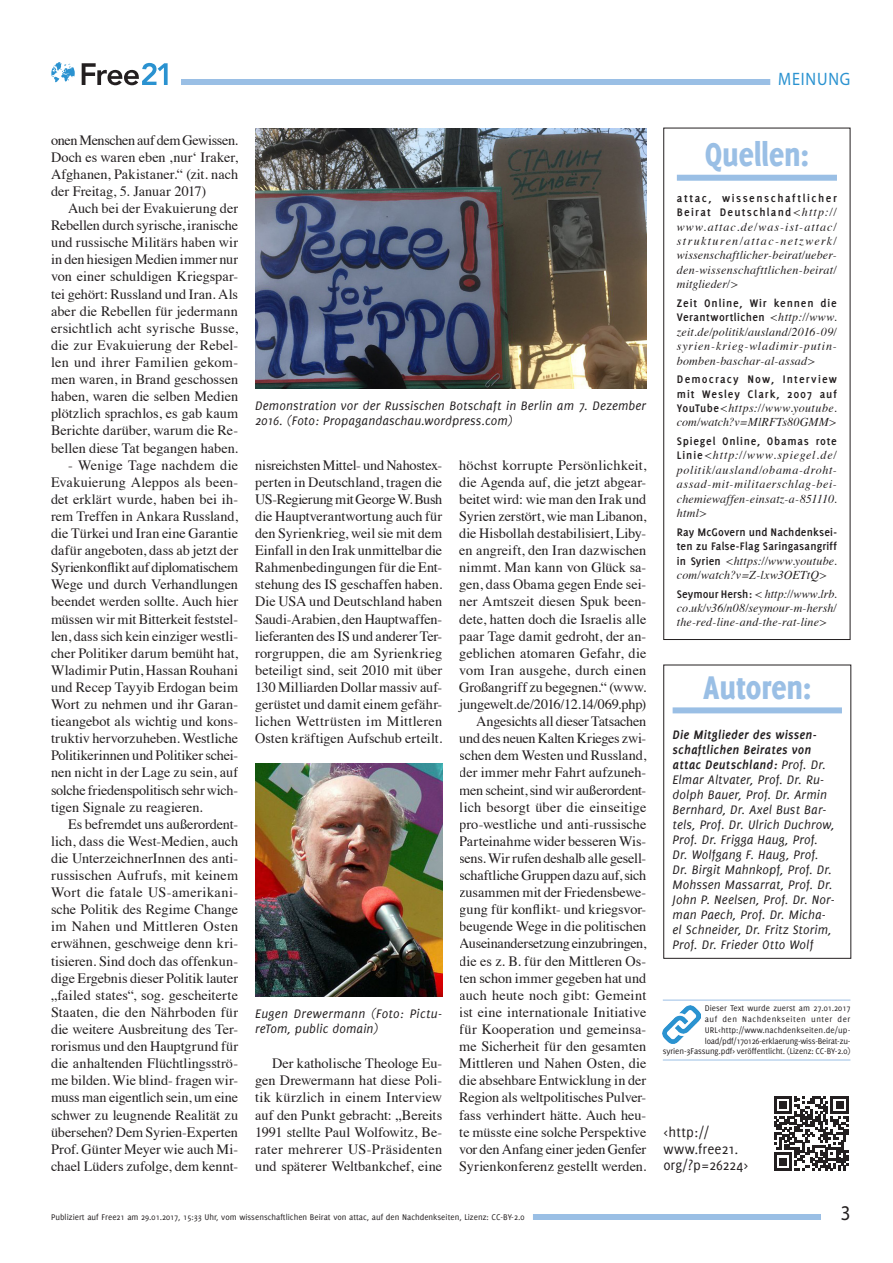
<style>
.page{position:relative;width:893px;height:1263px;background:#fff}
.page>*{position:absolute;margin:0;border:0;box-sizing:border-box;transform-origin:0 0}
.Quelle__Headline__Li{font:800 36px "Delicious";color:#9abfe5;scale:.89 1}
.t1{font:21px "Myriad Pro";color:#231f20;scale:.9 1}
.Seitenrubrik{font:18px "Myriad Pro";letter-spacing:.05em;color:#2a92d0;scale:.9 1}
.t2{font:15px/16.5px "Delicious";color:#231f20}
.t3{font:14.25px/17.1px "Times";color:#231f20;text-align:justify}
.Autor__Beschreibung{font:italic 13.5px/15px "Delicious";letter-spacing:.01em;color:#231f20}
.Bildunterschrift{font:italic 13.5px/15px "Delicious";letter-spacing:.01em;color:#231f20}
.Quelle__Quellenangab{font:italic 12px/14.4px "Times";letter-spacing:.02em;color:#231f20;text-align:justify}
.Quelle__Quellenangab-2{font:700 12px/14.4px "Delicious";letter-spacing:.025em;color:#231f20;text-align:justify}
.Link-Original{font:9px/10.8px "Delicious";color:#231f20;text-align:right}
.Statuszeile_Deliciou{font:9px "Delicious";color:#231f20}
.s1{font-family:"Delicious";font-weight:700;font-style:normal}
.s2{font-family:"Times";font-weight:400;font-style:italic}
.s3{font-weight:700}
</style>
<div class="page">
<div style="left:181px;top:79px;width:669px;height:6px;background:#9abfe5"></div>
<div style="left:55px;top:1214px;width:766px;height:6px;background:#9abfe5"></div>
<div style="left:43px;top:1211px;width:490px;height:12px;background:#fff"></div>
<div style="left:770px;top:74px;width:89px;height:15px;background:#fff"></div>
<svg style="left:82px;top:63px;width:86px;height:22px"></svg>
<svg style="left:51px;top:62px;width:24px;height:20px"></svg>
<img style="left:255px;top:128px;width:391px;height:260px">
<img style="left:255px;top:763px;width:187px;height:233px">
<div style="left:673px;top:707px;width:169px;height:6px;background:#9abfe5"></div>
<div style="left:663px;top:665px;width:188px;height:294px;border:1px solid #231f20"></div>
<hr style="left:663px;top:1000px;width:187px;height:1px;background:#9abfe5">
<hr style="left:663px;top:1060px;width:187px;height:1px;background:#9abfe5">
<img style="left:663px;top:1006px;width:38px;height:37px">
<svg style="left:774px;top:1096px;width:75px;height:75px"></svg>
<div style="left:677px;top:175px;width:160px;height:6px;background:#9abfe5"></div>
<div style="left:663px;top:128px;width:187px;height:512px;border:1px solid #231f20"></div>
<p class="Seitenrubrik" style="left:778px;top:68px;width:81px">MEINUNG</p>
<p class="t3" style="left:51px;top:130px;width:189px">onen Menschen auf dem Gewissen.<br>Doch es waren eben ‚nur‘ Iraker, Afghanen, Pakistaner.“ (zit. nach der Freitag, 5. Januar 2017)</p>
<p class="t3" style="left:51px;top:199px;width:189px;text-indent:17px">Auch bei der Evakuierung der Rebellen durch syrische, iranische und russische Militärs haben wir in den hiesigen Medien immer nur von einer schuldigen Kriegspar&shy;tei gehört: Russland und Iran. Als aber die Rebellen für jedermann ersichtlich acht syrische Busse, die zur Evakuierung der Rebel&shy;len und ihrer Familien gekom&shy;men waren, in Brand geschossen haben, waren die selben Medien plötzlich sprachlos, es gab kaum Berichte darüber, warum die Re&shy;bellen diese Tat begangen haben.</p>
<p class="t3" style="left:51px;top:455px;width:189px;text-indent:17px">- Wenige Tage nachdem die Evakuierung Aleppos als been&shy;det erklärt wurde, haben bei ih&shy;rem Treffen in Ankara Russland, die Türkei und Iran eine Garantie dafür angeboten, dass ab jetzt der Syrienkonflikt auf diplomatischem Wege und durch Verhandlungen beendet werden sollte. Auch hier müssen wir mit Bitterkeit feststel&shy;len, dass sich kein einziger westli&shy;cher Politiker darum bemüht hat, Wladimir Putin, Hassan Rouhani und Recep Tayyib Erdogan beim Wort zu nehmen und ihr Garan&shy;tieangebot als wichtig und kons&shy;truktiv hervorzuheben. Westliche Politikerinnen und Politiker schei&shy;nen nicht in der Lage zu sein, auf solche friedenspolitisch sehr wich&shy;tigen Signale zu reagieren.</p>
<p class="t3" style="left:51px;top:814px;width:189px;text-indent:17px">Es befremdet uns außerordent&shy;lich, dass die West-Medien, auch die UnterzeichnerInnen des anti&shy;russischen Aufrufs, mit keinem Wort die fatale US-amerikani&shy;sche Politik des Regime Change im Nahen und Mittleren Osten erwähnen, geschweige denn kri&shy;tisieren. Sind doch das offenkun&shy;dige Ergebnis dieser Politik lauter „failed states“, sog. gescheiterte Staaten, die den Nährboden für die weitere Ausbreitung des Ter&shy;rorismus und den Hauptgrund für die anhaltenden Flüchtlingsströ&shy;me bilden. Wie blind- fragen wir&shy;muss man eigentlich sein, um eine schwer zu leugnende Realität zu übersehen? Dem Syrien-Experten Prof. Günter Meyer wie auch Mi&shy;chael Lüders zufolge, dem kennt-</p>
<p class="Bildunterschrift" style="left:255px;top:398px;width:393px">Demonstration vor der Russischen Botschaft in Berlin am 7. Dezember<br>2016. (Foto: Propagandaschau.wordpress.com)</p>
<p class="t3" style="left:255px;top:455px;width:189px">nisreichsten Mittel- und Nahostex&shy;perten in Deutschland, tragen die US-Regierung mit George W. Bush die Hauptverantwortung auch für den Syrienkrieg, weil sie mit dem Einfall in den Irak unmittelbar die Rahmenbedingungen für die Ent&shy;stehung des IS geschaffen haben.<br>Die USA und Deutschland haben Saudi-Arabien, den Hauptwaffen&shy;lieferanten des IS und anderer Ter&shy;rorgruppen, die am Syrienkrieg beteiligt sind, seit 2010 mit über 130 Milliarden Dollar massiv auf&shy;gerüstet und damit einem gefähr&shy;lichen Wettrüsten im Mittleren Osten kräftigen Aufschub erteilt.</p>
<p class="Bildunterschrift" style="left:255px;top:1006px;width:189px">Eugen Drewermann (Foto: Pictu&shy;reTom, public domain)</p>
<p class="t3" style="left:255px;top:1054px;width:189px;text-indent:17px">Der katholische Theologe Eu&shy;gen Drewermann hat diese Poli&shy;tik kürzlich in einem Interview auf den Punkt gebracht: „Bereits 1991 stellte Paul Wolfowitz, Be&shy;rater mehrerer US-Präsidenten und späterer Weltbankchef, eine</p>
<p class="t3" style="left:459px;top:455px;width:189px">höchst korrupte Persönlichkeit, die Agenda auf, die jetzt abgear&shy;beitet wird: wie man den Irak und Syrien zerstört, wie man Libanon, die Hisbollah destabilisiert, Liby&shy;en angreift, den Iran dazwischen nimmt. Man kann von Glück sa&shy;gen, dass Obama gegen Ende sei&shy;ner Amtszeit diesen Spuk been&shy;dete, hatten doch die Israelis alle paar Tage damit gedroht, der an&shy;geblichen atomaren Gefahr, die vom Iran ausgehe, durch einen Großangriff zu begegnen.“ (www. jungewelt.de/2016/12.14/069.php)</p>
<p class="t3" style="left:459px;top:712px;width:189px;text-indent:17px">Angesichts all dieser Tatsachen und des neuen Kalten Krieges zwi&shy;schen dem Westen und Russland, der immer mehr Fahrt aufzuneh&shy;men scheint, sind wir außerordent&shy;lich besorgt über die einseitige pro-westliche und anti-russische Parteinahme wider besseren Wis&shy;sens. Wir rufen deshalb alle gesell&shy;schaftliche Gruppen dazu auf, sich zusammen mit der Friedensbewe&shy;gung für konflikt- und kriegsvor&shy;beugende Wege in die politischen Auseinandersetzung einzubringen, die es z. B. für den Mittleren Os&shy;ten schon immer gegeben hat und auch heute noch gibt: Gemeint ist eine internationale Initiative für Kooperation und gemeinsa&shy;me Sicherheit für den gesamten Mittleren und Nahen Osten, die die absehbare Entwicklung in der Region als weltpolitisches Pulver&shy;fass verhindert hätte. Auch heu&shy;te müsste eine solche Perspektive vor den Anfang einer jeden Genfer Syrienkonferenz gestellt werden.</p>
<p class="Quelle__Headline__Li" style="left:705px;top:134px;width:119px">Quellen:</p>
<p class="Quelle__Quellenangab" style="left:677px;top:190px;width:162px"><span class="s1">attac, wissenschaftlicher Beirat Deutschland</span>&lt;http:// www.attac.de/was-ist-attac/ strukturen/attac-netzwerk/ wissenschaftlicher-beirat/ueber&shy;den-wissenschafttlichen-beirat/ mitglieder/&gt;</p>
<p class="Quelle__Quellenangab" style="left:677px;top:295px;width:162px"><span class="s1">Zeit Online, Wir kennen die Verantwortlichen</span> &lt;http://www. zeit.de/politik/ausland/2016-09/ syrien-krieg-wladimir-putin&shy;bomben-baschar-al-assad&gt;</p>
<p class="Quelle__Quellenangab-2" style="left:677px;top:372px;width:162px">Democracy Now, Interview mit Wesley Clark, 2007 auf YouTube<span class="s2">&lt;https://www.youtube. com/watch?v=MlRFTs80GMM&gt;</span></p>
<p class="Quelle__Quellenangab" style="left:677px;top:433px;width:162px"><span class="s1">Spiegel Online, Obamas rote Linie</span>&lt;http://www.spiegel.de/ politik/ausland/obama-droht&shy;assad-mit-militaerschlag-bei&shy;chemiewaffen-einsatz-a-851110. html&gt;</p>
<p class="Quelle__Quellenangab-2" style="left:677px;top:524px;width:162px">Ray McGovern und Nachdenksei&shy;ten zu False-Flag Saringasangriff in Syrien <span class="s2">&lt;https://www.youtube. com/watch?v=Z-lxw3OETtQ&gt;</span></p>
<p class="Quelle__Quellenangab" style="left:677px;top:586px;width:162px"><span class="s1">Seymour Hersh:</span> &lt; http://www.lrb. co.uk/v36/n08/seymour-m-hersh/ the-red-line-and-the-rat-line&gt;</p>
<p class="Quelle__Headline__Li" style="left:703px;top:666px;width:123px">Autoren:</p>
<p class="Autor__Beschreibung" style="left:673px;top:727px;width:164px"><span class="s3">Die Mitglieder des wissen&shy;schaftlichen Beirates von attac Deutschland:</span> Prof. Dr.<br>Elmar Altvater, Prof. Dr. Ru&shy;dolph Bauer, Prof. Dr. Armin<br>Bernhard, Dr. Axel Bust Bar&shy;tels, Prof. Dr. Ulrich Duchrow,<br>Prof. Dr. Frigga Haug, Prof.<br>Dr. Wolfgang F. Haug, Prof.<br>Dr. Birgit Mahnkopf, Prof. Dr.<br>Mohssen Massarrat, Prof. Dr.<br>John P. Neelsen, Prof. Dr. Nor&shy;man Paech, Prof. Dr. Micha&shy;el Schneider, Dr. Fritz Storim,<br>Prof. Dr. Frieder Otto Wolf</p>
<p class="Link-Original" style="left:663px;top:1003px;width:189px">Dieser Text wurde zuerst am 27.01.2017<br>auf den Nachdenkseiten unter der URL&lt;http://www.nachdenkseiten.de/up&shy;load/pdf/170126-erklaerung-wiss-Beirat-zu&shy;syrien-3Fassung.pdf&gt; veröffentlicht. (Lizenz: CC-BY-2.0)</p>
<p class="t2" style="left:663px;top:1124px;width:87px">&lt;http:// www.free21. org/?p=26224&gt;</p>
<p class="Statuszeile_Deliciou" style="left:51px;top:1211px;width:475px">Publiziert auf Free21 am 29.01.2017, 15:33 Uhr, vom wissenschaftlichen Beirat von attac, auf den Nachdenkseiten, Lizenz: CC-BY-2.0</p>
<p class="t1" style="left:841px;top:1200px;width:12px">3</p>
</div>
